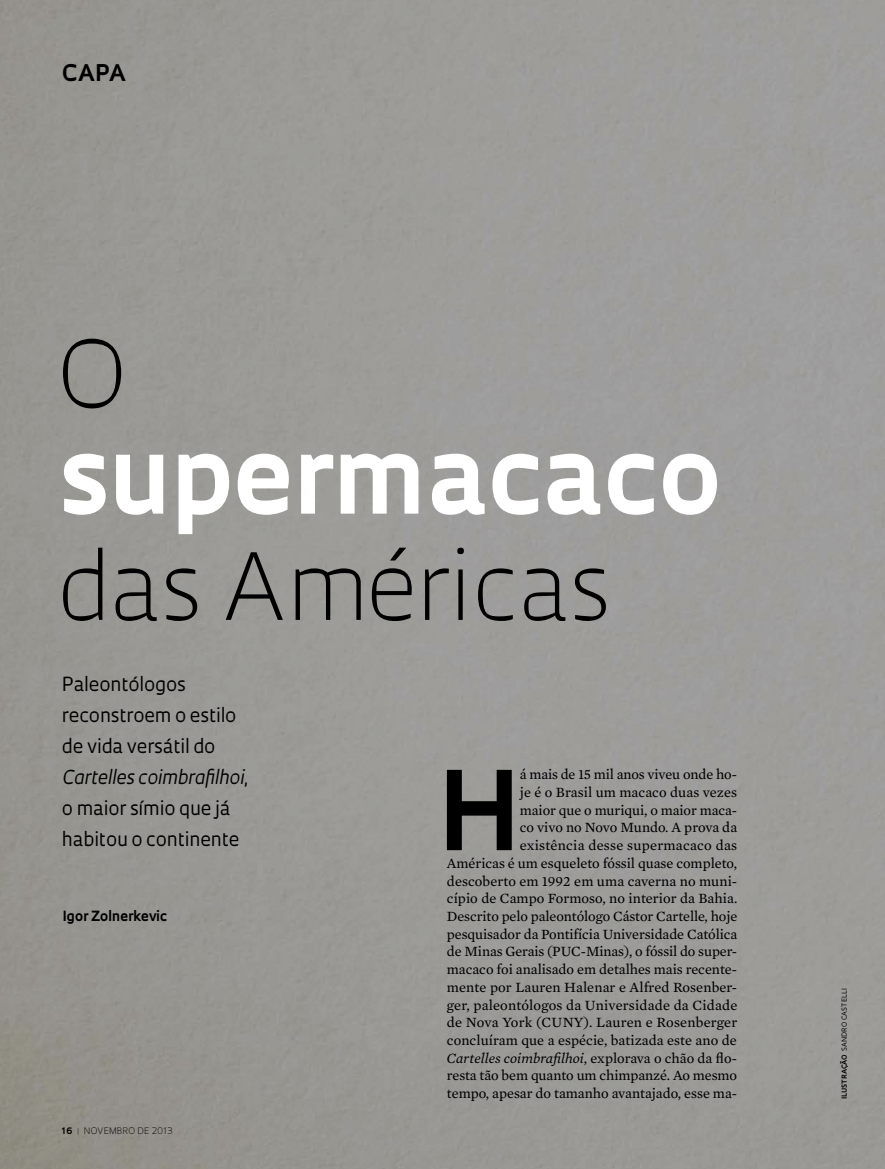
<style>
.page{position:relative;width:885px;height:1169px;background:#fff}
.page>*{position:absolute;margin:0;border:0;box-sizing:border-box;transform-origin:0 0}
.t1{font:700 106.65px "Oculum";color:#000}
.t2{font:700 105px "Oculum";color:#fff}
.t3{font:300 89.85px "Oculum";letter-spacing:-.01em;color:#000}
.t4{font:700 22.35px "Oculum";color:#000}
.t5{font:18.75px/30.9px "Oculum";letter-spacing:-.01em;color:#000}
.t6{font:14.4px/17.7px "Mercury Text G2";color:#000;text-align:right}
.t7{font:700 13.65px "Oculum";letter-spacing:-.005em;color:#000}
.t8{font:300 8.7px "Oculum";letter-spacing:.015em;color:#000}
.t9{font:6.75px "Oculum";letter-spacing:.02em;color:#000}
.s1{font-style:italic}
.s2{font-weight:700}
.s3{font-weight:700;color:#939598}
</style>
<div class="page">
<div style="left:0;top:0;width:885px;height:1168px;background:#9b9b97"></div>
<h3 class="t4" style="left:62px;top:58px;width:65px">capa</h3>
<h3 class="t3" style="left:58px;top:312px;width:60px">O</h3>
<h2 class="t2" style="left:58px;top:403px;width:664px">supermacaco</h2>
<h3 class="t3" style="left:58px;top:525px;width:556px">das Américas</h3>
<h3 class="t5" style="left:62px;top:667px;width:188px">Paleontólogos reconstroem o estilo de vida versátil do<br><span class="s1">Cartelles coimbrafilhoi</span>, o maior símio que já habitou o continente</h3>
<p class="t7" style="left:62px;top:906px;width:106px">Igor Zolnerkevic</p>
<p class="t8" style="left:62px;top:1124px;width:112px"><span class="s2">16</span> <span class="s3">|</span> novembro DE 2013</p>
<p class="t6" style="left:447px;top:765px;width:292px">á mais de 15 mil anos viveu onde ho-<br>je é o Brasil um macaco duas vezes<br>maior que o muriqui, o maior maca-<br>co vivo no Novo Mundo. A prova da<br>existência desse supermacaco das<br>Américas é um esqueleto fóssil quase completo, descoberto em 1992 em uma caverna no muni&shy;cípio de Campo Formoso, no interior da Bahia.<br>Descrito pelo paleontólogo Cástor Cartelle, hoje pesquisador da Pontifícia Universidade Católica de Minas Gerais (PUC-Minas), o fóssil do super&shy;macaco foi analisado em detalhes mais recente&shy;mente por Lauren Halenar e Alfred Rosenber&shy;ger, paleontólogos da Universidade da Cidade de Nova York (CUNY). Lauren e Rosenberger concluíram que a espécie, batizada este ano de <span class="s1">Cartelles coimbrafilhoi</span>, explorava o chão da flo&shy;resta tão bem quanto um chimpanzé. Ao mesmo tempo, apesar do tamanho avantajado, esse ma-</p>
<h1 class="t1" style="left:436px;top:738px;width:84px">H</h1>
<p class="t9" style="left:840px;top:1098px;width:112px;rotate:-90deg"><span class="s2">ilustraçãO</span> sandro castelli</p>
</div>
